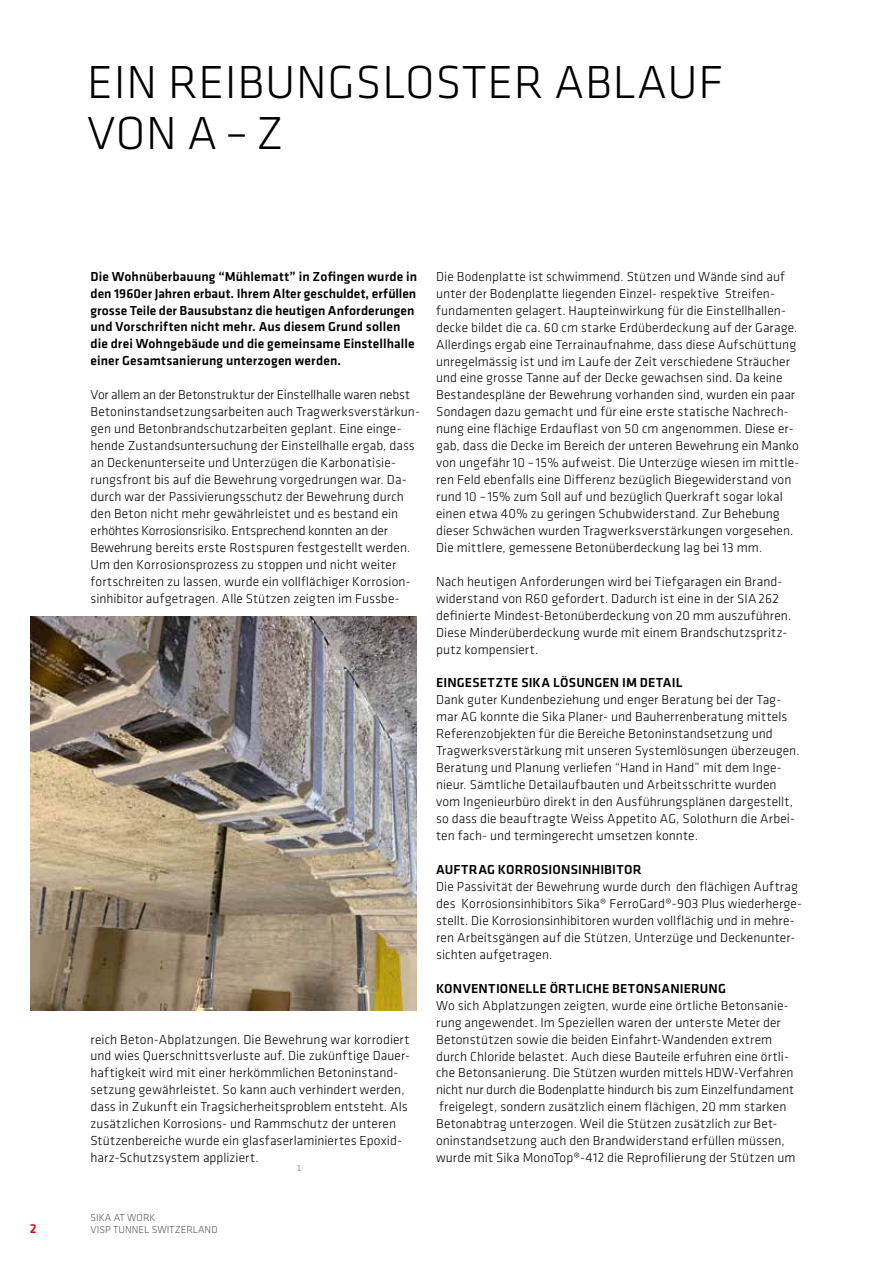
<style>
.page{position:relative;width:893px;height:1263px;background:#fff}
.page>*{position:absolute;margin:0;border:0;box-sizing:border-box;transform-origin:0 0}
.t1{font:300 48px/51px "Klavika";letter-spacing:.015em;color:#000}
.t2{font:300 13.5px/17px "Klavika";letter-spacing:.005em;color:#000}
.t3{font:500 13.5px/17px "Klavika";letter-spacing:.01em;color:#000}
.t4{font:500 13.5px "Klavika";color:#e30613}
.t5{font:300 10.5px/12.6px "Klavika";color:#575756}
.t6{font:300 9px "Klavika";color:#706f6f}
</style>
<div class="page">
<img style="left:31px;top:617px;width:386px;height:394px">
<h1 class="t1" style="left:87px;top:56px;width:637px">EIN REIBUNGSLOSTER ABLAUF<br>VON A–Z</h1>
<p class="t3" style="left:91px;top:267px;width:328px">Die Wohnüberbauung “Mühlematt” in Zofingen wurde in den 1960er Jahren erbaut. Ihrem Alter geschuldet, erfüllen grosse Teile der Bausubstanz die heutigen Anforderungen und Vorschriften nicht mehr. Aus diesem Grund sollen die drei Wohngebäude und die gemeinsame Einstellhalle einer Gesamtsanierung unterzogen werden.</p>
<p class="t2" style="left:91px;top:386px;width:331px">Vor allem an der Betonstruktur der Einstellhalle waren nebst Betoninstandsetzungsarbeiten auch Tragwerksverstärkun&shy;gen und Betonbrandschutzarbeiten geplant. Eine einge&shy;hende Zustandsuntersuchung der Einstellhalle ergab, dass an Deckenunterseite und Unterzügen die Karbonatisie&shy;rungsfront bis auf die Bewehrung vorgedrungen war. Da&shy;durch war der Passivierungsschutz der Bewehrung durch den Beton nicht mehr gewährleistet und es bestand ein erhöhtes Korrosionsrisiko. Entsprechend konnten an der Bewehrung bereits erste Rostspuren festgestellt werden.<br>Um den Korrosionsprozess zu stoppen und nicht weiter fortschreiten zu lassen, wurde ein vollflächiger Korrosion&shy;sinhibitor aufgetragen. Alle Stützen zeigten im Fussbe-</p>
<p class="t2" style="left:91px;top:1030px;width:321px">reich Beton-Abplatzungen. Die Bewehrung war korrodiert und wies Querschnittsverluste auf. Die zukünftige Dauer&shy;haftigkeit wird mit einer herkömmlichen Betoninstand&shy;setzung gewährleistet. So kann auch verhindert werden, dass in Zukunft ein Tragsicherheitsproblem entsteht. Als zusätzlichen Korrosions- und Rammschutz der unteren Stützenbereiche wurde ein glasfaserlaminiertes Epoxid&shy;harz-Schutzsystem appliziert.</p>
<p class="t6" style="left:297px;top:1162px;width:6px">1</p>
<p class="t4" style="left:30px;top:1219px;width:8px">2</p>
<p class="t5" style="left:91px;top:1211px;width:128px">SIKA AT WORK<br>VISP TUNNEL SWITZERLAND</p>
<p class="t2" style="left:436px;top:268px;width:365px">Die Bodenplatte ist schwimmend. Stützen und Wände sind auf unter der Bodenplatte liegenden Einzel- respektive Streifen&shy;fundamenten gelagert. Haupteinwirkung für die Einstellhallen&shy;decke bildet die ca. 60 cm starke Erdüberdeckung auf der Garage.<br>Allerdings ergab eine Terrainaufnahme, dass diese Aufschüttung unregelmässig ist und im Laufe der Zeit verschiedene Sträucher und eine grosse Tanne auf der Decke gewachsen sind. Da keine Bestandespläne der Bewehrung vorhanden sind, wurden ein paar Sondagen dazu gemacht und für eine erste statische Nachrech&shy;nung eine flächige Erdauflast von 50 cm angenommen. Diese er&shy;gab, dass die Decke im Bereich der unteren Bewehrung ein Manko von ungefähr 10 – 15% aufweist. Die Unterzüge wiesen im mittle&shy;ren Feld ebenfalls eine Differenz bezüglich Biegewiderstand von rund 10 – 15% zum Soll auf und bezüglich Querkraft sogar lokal einen etwa 40% zu geringen Schubwiderstand. Zur Behebung dieser Schwächen wurden Tragwerksverstärkungen vorgesehen.<br>Die mittlere, gemessene Betonüberdeckung lag bei 13 mm.</p>
<p class="t2" style="left:436px;top:573px;width:357px">Nach heutigen Anforderungen wird bei Tiefgaragen ein Brand&shy;widerstand von R60 gefordert. Dadurch ist eine in der SIA262 definierte Mindest-Betonüberdeckung von 20 mm auszuführen.<br>Diese Minderüberdeckung wurde mit einem Brandschutzspritz&shy;putz kompensiert.</p>
<p class="t3" style="left:436px;top:674px;width:248px">EINGESETZTE SIKA LÖSUNGEN IM DETAIL</p>
<p class="t2" style="left:436px;top:691px;width:365px">Dank guter Kundenbeziehung und enger Beratung bei der Tag&shy;mar AG konnte die Sika Planer- und Bauherrenberatung mittels Referenzobjekten für die Bereiche Betoninstandsetzung und Tragwerksverstärkung mit unseren Systemlösungen überzeugen.<br>Beratung und Planung verliefen “Hand in Hand” mit dem Inge&shy;nieur. Sämtliche Detailaufbauten und Arbeitsschritte wurden vom Ingenieurbüro direkt in den Ausführungsplänen dargestellt, so dass die beauftragte Weiss Appetito AG, Solothurn die Arbei&shy;ten fach- und termingerecht umsetzen konnte.</p>
<p class="t3" style="left:436px;top:861px;width:207px">AUFTRAG KORROSIONSINHIBITOR</p>
<p class="t2" style="left:436px;top:878px;width:367px">Die Passivität der Bewehrung wurde durch den flächigen Auftrag des Korrosionsinhibitors Sika® FerroGard®-903 Plus wiederherge&shy;stellt. Die Korrosionsinhibitoren wurden vollflächig und in mehre&shy;ren Arbeitsgängen auf die Stützen, Unterzüge und Deckenunter&shy;sichten aufgetragen.</p>
<p class="t3" style="left:436px;top:979px;width:291px">KONVENTIONELLE ÖRTLICHE BETONSANIERUNG</p>
<p class="t2" style="left:436px;top:996px;width:361px">Wo sich Abplatzungen zeigten, wurde eine örtliche Betonsanie&shy;rung angewendet. Im Speziellen waren der unterste Meter der Betonstützen sowie die beiden Einfahrt-Wandenden extrem durch Chloride belastet. Auch diese Bauteile erfuhren eine örtli&shy;che Betonsanierung. Die Stützen wurden mittels HDW-Verfahren nicht nur durch die Bodenplatte hindurch bis zum Einzelfundament freigelegt, sondern zusätzlich einem flächigen, 20 mm starken Betonabtrag unterzogen. Weil die Stützen zusätzlich zur Bet&shy;oninstandsetzung auch den Brandwiderstand erfüllen müssen, wurde mit Sika MonoTop®-412 die Reprofilierung der Stützen um</p>
</div>
